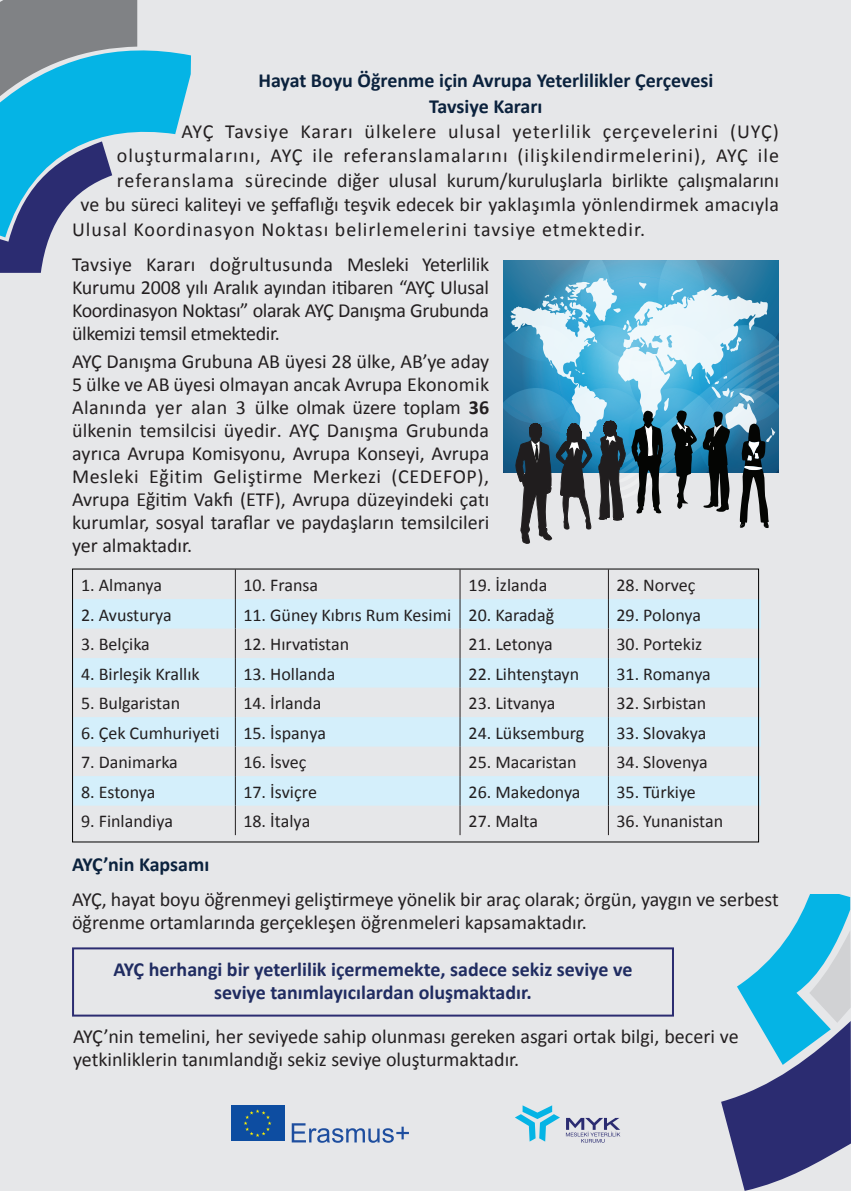
<style>
.page{position:relative;width:851px;height:1191px;background:#fff}
.page>*{position:absolute;margin:0;border:0;box-sizing:border-box;transform-origin:0 0}
.t1{font:20px/23px "Calibri";color:#231f20}
.t2{font:20px/24.2px "Calibri";letter-spacing:.02em;color:#231f20;text-align:right}
.t3{font:20px/34.6px "Calibri";letter-spacing:.04em;color:#231f20}
.t4{font:700 20px/23px "Calibri";color:#202c61;text-align:center}
.t5{font:700 20px/25.8px "Calibri";color:#0b223d;text-align:center}
.t6{font:18px "Calibri";color:#231f20}
.s1{font-weight:700}
</style>
<div class="page">
<div style="left:0;top:0;width:850px;height:1191px;background:#e6e7e9"></div>
<hr style="left:850px;top:0;width:1px;height:1191px;background:#e6e7e9">
<svg style="left:292px;top:1123px;width:117px;height:19px"></svg>
<div style="left:230px;top:1105px;width:54px;height:36px;background:#0d4da1"></div>
<svg style="left:244px;top:1109px;width:27px;height:28px"></svg>
<svg style="left:515px;top:1105px;width:45px;height:36px"></svg>
<svg style="left:566px;top:1118px;width:54px;height:24px"></svg>
<svg style="left:0;top:0;width:191px;height:273px"></svg>
<svg style="left:721px;top:895px;width:129px;height:295px"></svg>
<svg style="left:74px;top:717px;width:686px;height:88px;fill:#d4effb"></svg>
<hr style="left:235px;top:569px;width:1px;height:30px;background:#231f20">
<hr style="left:235px;top:628px;width:1px;height:30px;background:#231f20">
<hr style="left:235px;top:687px;width:1px;height:30px;background:#231f20">
<svg style="left:235px;top:717px;width:1px;height:29px"></svg>
<hr style="left:235px;top:746px;width:1px;height:30px;background:#231f20">
<svg style="left:235px;top:776px;width:1px;height:29px"></svg>
<hr style="left:235px;top:805px;width:1px;height:30px;background:#231f20">
<hr style="left:459px;top:569px;width:1px;height:30px;background:#231f20">
<hr style="left:608px;top:569px;width:1px;height:30px;background:#231f20">
<div style="left:74px;top:599px;width:686px;height:29px;background:#d4effb"></div>
<hr style="left:459px;top:628px;width:1px;height:30px;background:#231f20">
<hr style="left:608px;top:628px;width:1px;height:30px;background:#231f20">
<div style="left:74px;top:658px;width:686px;height:29px;background:#d4effb"></div>
<hr style="left:459px;top:687px;width:1px;height:30px;background:#231f20">
<hr style="left:608px;top:687px;width:1px;height:30px;background:#231f20">
<svg style="left:459px;top:717px;width:1px;height:29px"></svg>
<svg style="left:608px;top:717px;width:1px;height:29px"></svg>
<hr style="left:459px;top:746px;width:1px;height:30px;background:#231f20">
<hr style="left:608px;top:746px;width:1px;height:30px;background:#231f20">
<svg style="left:459px;top:776px;width:1px;height:29px"></svg>
<svg style="left:608px;top:776px;width:1px;height:29px"></svg>
<hr style="left:459px;top:805px;width:1px;height:30px;background:#231f20">
<hr style="left:608px;top:805px;width:1px;height:30px;background:#231f20">
<div style="left:72px;top:947px;width:602px;height:69px;border:2px solid #2b2c71"></div>
<svg style="left:503px;top:261px;width:275px;height:282px"></svg>
<p class="t5" style="left:258px;top:67px;width:456px">Hayat Boyu Öğrenme için Avrupa Yeterlilikler Çerçevesi<br>Tavsiye Kararı</p>
<p class="t2" style="left:81px;top:118px;width:699px">AYÇ Tavsiye Kararı ülkelere ulusal yeterlilik çerçevelerini (UYÇ) oluşturmalarını, AYÇ ile referanslamalarını (ilişkilendirmelerini), AYÇ ile referanslama sürecinde diğer ulusal kurum/kuruluşlarla birlikte çalışmalarını<br>ve bu süreci kaliteyi ve şeffaflığı teşvik edecek bir yaklaşımla yönlendirmek amacıyla</p>
<p class="t3" style="left:72px;top:211px;width:574px">Ulusal Koordinasyon Noktası belirlemelerini tavsiye etmektedir.<br>Tavsiye Kararı doğrultusunda Mesleki Yeterlilik</p>
<p class="t1" style="left:72px;top:275px;width:418px;text-align:justify">Kurumu 2008 yılı Aralık ayından itibaren “AYÇ Ulusal Koordinasyon Noktası” olarak AYÇ Danışma Grubunda ülkemizi temsil etmektedir.</p>
<p class="t1" style="left:72px;top:349px;width:418px;text-align:justify">AYÇ Danışma Grubuna AB üyesi 28 ülke, AB’ye aday 5 ülke ve AB üyesi olmayan ancak Avrupa Ekonomik Alanında yer alan 3 ülke olmak üzere toplam <span class="s1">36 </span>ülkenin temsilcisi üyedir. AYÇ Danışma Grubunda ayrıca Avrupa Komisyonu, Avrupa Konseyi, Avrupa Mesleki Eğitim Geliştirme Merkezi (CEDEFOP), Avrupa Eğitim Vakfı (ETF), Avrupa düzeyindeki çatı kurumlar, sosyal taraflar ve paydaşların temsilcileri yer almaktadır.</p>
<p class="t6" style="left:81px;top:574px;width:82px">1. Almanya</p>
<p class="t6" style="left:243px;top:574px;width:76px">10. Fransa</p>
<p class="t6" style="left:468px;top:574px;width:80px">19. İzlanda</p>
<p class="t6" style="left:616px;top:574px;width:80px">28. Norveç</p>
<p class="t6" style="left:81px;top:603px;width:92px">2. Avusturya</p>
<p class="t6" style="left:243px;top:603px;width:312px">11. Güney Kıbrıs Rum Kesimi 20. Karadağ</p>
<p class="t6" style="left:616px;top:603px;width:86px">29. Polonya</p>
<p class="t6" style="left:81px;top:633px;width:70px">3. Belçika</p>
<p class="t6" style="left:243px;top:633px;width:107px">12. Hırvatistan</p>
<p class="t6" style="left:468px;top:633px;width:86px">21. Letonya</p>
<p class="t6" style="left:616px;top:633px;width:87px">30. Portekiz</p>
<p class="t6" style="left:81px;top:662px;width:120px">4. Birleşik Krallık</p>
<p class="t6" style="left:243px;top:662px;width:93px">13. Hollanda</p>
<p class="t6" style="left:468px;top:662px;width:112px">22. Lihtenştayn</p>
<p class="t6" style="left:616px;top:662px;width:96px">31. Romanya</p>
<p class="t6" style="left:81px;top:692px;width:100px">5. Bulgaristan</p>
<p class="t6" style="left:243px;top:692px;width:79px">14. İrlanda</p>
<p class="t6" style="left:468px;top:692px;width:88px">23. Litvanya</p>
<p class="t6" style="left:616px;top:692px;width:91px">32. Sırbistan</p>
<p class="t6" style="left:81px;top:721px;width:140px">6. Çek Cumhuriyeti</p>
<p class="t6" style="left:243px;top:721px;width:84px">15. İspanya</p>
<p class="t6" style="left:468px;top:721px;width:117px">24. Lüksemburg</p>
<p class="t6" style="left:616px;top:721px;width:91px">33. Slovakya</p>
<p class="t6" style="left:81px;top:751px;width:98px">7. Danimarka</p>
<p class="t6" style="left:243px;top:751px;width:65px">16. İsveç</p>
<p class="t6" style="left:468px;top:751px;width:110px">25. Macaristan</p>
<p class="t6" style="left:616px;top:751px;width:93px">34. Slovenya</p>
<p class="t6" style="left:81px;top:780px;width:76px">8. Estonya</p>
<p class="t6" style="left:243px;top:780px;width:75px">17. İsviçre</p>
<p class="t6" style="left:468px;top:780px;width:113px">26. Makedonya</p>
<p class="t6" style="left:616px;top:780px;width:81px">35. Türkiye</p>
<p class="t6" style="left:81px;top:810px;width:93px">9. Finlandiya</p>
<p class="t6" style="left:243px;top:810px;width:68px">18. İtalya</p>
<p class="t6" style="left:468px;top:810px;width:71px">27. Malta</p>
<p class="t6" style="left:616px;top:810px;width:108px">36. Yunanistan</p>
<p class="t5" style="left:72px;top:850px;width:139px">AYÇ’nin Kapsamı</p>
<p class="t1" style="left:72px;top:886px;width:708px">AYÇ, hayat boyu öğrenmeyi geliştirmeye yönelik bir araç olarak; örgün, yaygın ve serbest öğrenme ortamlarında gerçekleşen öğrenmeleri kapsamaktadır.</p>
<p class="t4" style="left:113px;top:956px;width:520px">AYÇ herhangi bir yeterlilik içermemekte, sadece sekiz seviye ve seviye tanımlayıcılardan oluşmaktadır.</p>
<p class="t1" style="left:73px;top:1024px;width:667px">AYÇ’nin temelini, her seviyede sahip olunması gereken asgari ortak bilgi, beceri ve yetkinliklerin tanımlandığı sekiz seviye oluşturmaktadır.</p>
</div>
